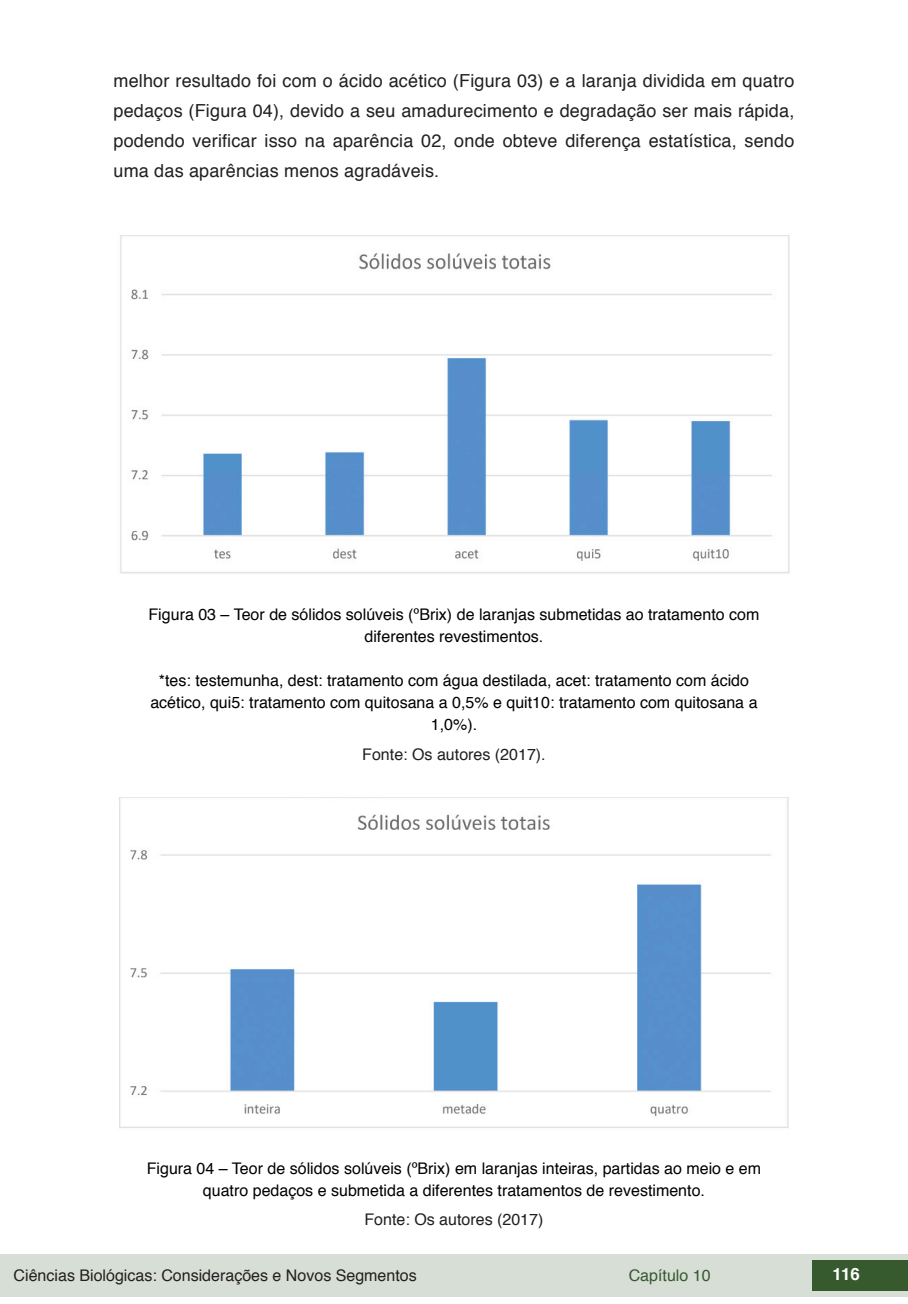
<style>
.page{position:relative;width:908px;height:1304px;background:#fff}
.page>*{position:absolute;margin:0;border:0;box-sizing:border-box;transform-origin:0 0}
.txt{font:18px/30px "Helvetica";letter-spacing:.01em;color:#231f20;text-align:justify}
.t1{font:700 16.8px "Helvetica";color:#fff}
.info_tab_graf_imag{font:16px/22px "Helvetica";color:#000;text-align:center}
.fonte_tab_gra_imag{font:16px "Helvetica";color:#231f20}
.t2{font:16px "Helvetica";color:#36592e}
</style>
<div class="page">
<div style="left:0;top:1254px;width:906px;height:43px;background:#d7ded5"></div>
<div style="left:812px;top:1261px;width:95px;height:30px;background:#36592e"></div>
<img style="left:120px;top:235px;width:670px;height:339px">
<img style="left:119px;top:798px;width:670px;height:330px">
<p class="txt" style="left:113px;top:66px;width:682px">melhor resultado foi com o ácido acético (Figura 03) e a laranja dividida em quatro pedaços (Figura 04), devido a seu amadurecimento e degradação ser mais rápida, podendo verificar isso na aparência 02, onde obteve diferença estatística, sendo uma das aparências menos agradáveis.</p>
<p class="info_tab_graf_imag" style="left:148px;top:603px;width:612px">Figura 03 – Teor de sólidos solúveis (ºBrix) de laranjas submetidas ao tratamento com diferentes revestimentos.</p>
<p class="info_tab_graf_imag" style="left:150px;top:670px;width:608px">*tes: testemunha, dest: tratamento com água destilada, acet: tratamento com ácido acético, qui5: tratamento com quitosana a 0,5% e quit10: tratamento com quitosana a<br>1,0%).</p>
<p class="fonte_tab_gra_imag" style="left:362px;top:742px;width:185px">Fonte: Os autores (2017).</p>
<p class="info_tab_graf_imag" style="left:147px;top:1158px;width:615px">Figura 04 – Teor de sólidos solúveis (ºBrix) em laranjas inteiras, partidas ao meio e em quatro pedaços e submetida a diferentes tratamentos de revestimento.</p>
<p class="fonte_tab_gra_imag" style="left:364px;top:1207px;width:180px">Fonte: Os autores (2017)</p>
<p class="fonte_tab_gra_imag" style="left:14px;top:1263px;width:404px">Ciências Biológicas: Considerações e Novos Segmentos</p>
<p class="t2" style="left:628px;top:1263px;width:83px">Capítulo 10</p>
<p class="t1" style="left:832px;top:1261px;width:29px">116</p>
</div>
